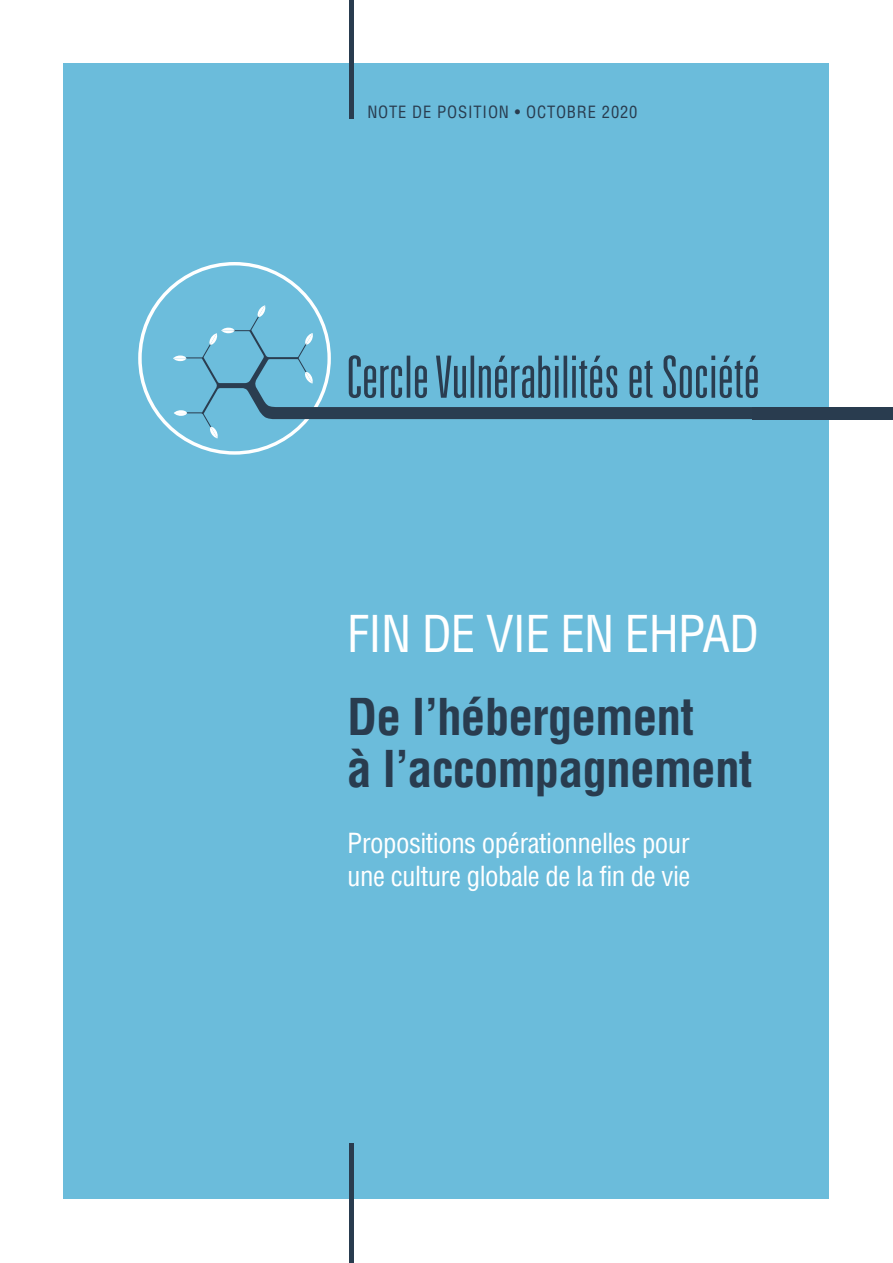
<style>
.page{position:relative;width:893px;height:1263px;background:#fff}
.page>*{position:absolute;margin:0;border:0;box-sizing:border-box;transform-origin:0 0}
.t1{font:700 condensed 49.5px/52.5px "Helvetica LT Std";letter-spacing:-.02em;color:#293c4f}
.t2{font:condensed 49.5px "Helvetica LT Std";letter-spacing:-.02em;color:#fff}
.t3{font:condensed 27px/33px "Helvetica LT Std";letter-spacing:-.02em;color:#fff}
.t4{font:condensed 16.5px "Helvetica LT Std";letter-spacing:.05em;color:#293c4f}
</style>
<div class="page">
<div style="left:64px;top:64px;width:765px;height:1135px;background:#6bbcdb"></div>
<svg style="left:138px;top:262px;width:193px;height:193px;background:#eef7fa"></svg>
<div style="left:142px;top:265px;width:185px;height:186px;background:#6cbddc;border-radius:50%"></div>
<svg style="left:186px;top:316px;width:576px;height:112px"></svg>
<svg style="left:304px;top:333px;width:10px;height:12px"></svg>
<svg style="left:304px;top:371px;width:10px;height:12px"></svg>
<svg style="left:256px;top:305px;width:10px;height:13px"></svg>
<svg style="left:173px;top:355px;width:13px;height:6px"></svg>
<svg style="left:208px;top:327px;width:27px;height:19px"></svg>
<svg style="left:209px;top:426px;width:10px;height:12px"></svg>
<svg style="left:174px;top:410px;width:13px;height:6px"></svg>
<svg style="left:349px;top:355px;width:409px;height:43px"></svg>
<div style="left:753px;top:407px;width:140px;height:12px;background:#293c4f"></div>
<hr style="left:350px;top:0;width:4px;height:118px;background:#293c4f">
<hr style="left:350px;top:1144px;width:4px;height:119px;background:#293c4f">
<p class="t4" style="left:367px;top:102px;width:271px">NOTE DE POSITION • OCTOBRE 2020</p>
<h1 class="t2" style="left:347px;top:603px;width:414px">FIN DE VIE EN EHPAD</h1>
<h1 class="t1" style="left:347px;top:690px;width:407px">De l’hébergement<br>à l’accompagnement</h1>
<p class="t3" style="left:347px;top:827px;width:345px">Propositions opérationnelles pour une culture globale de la fin de vie</p>
</div>
